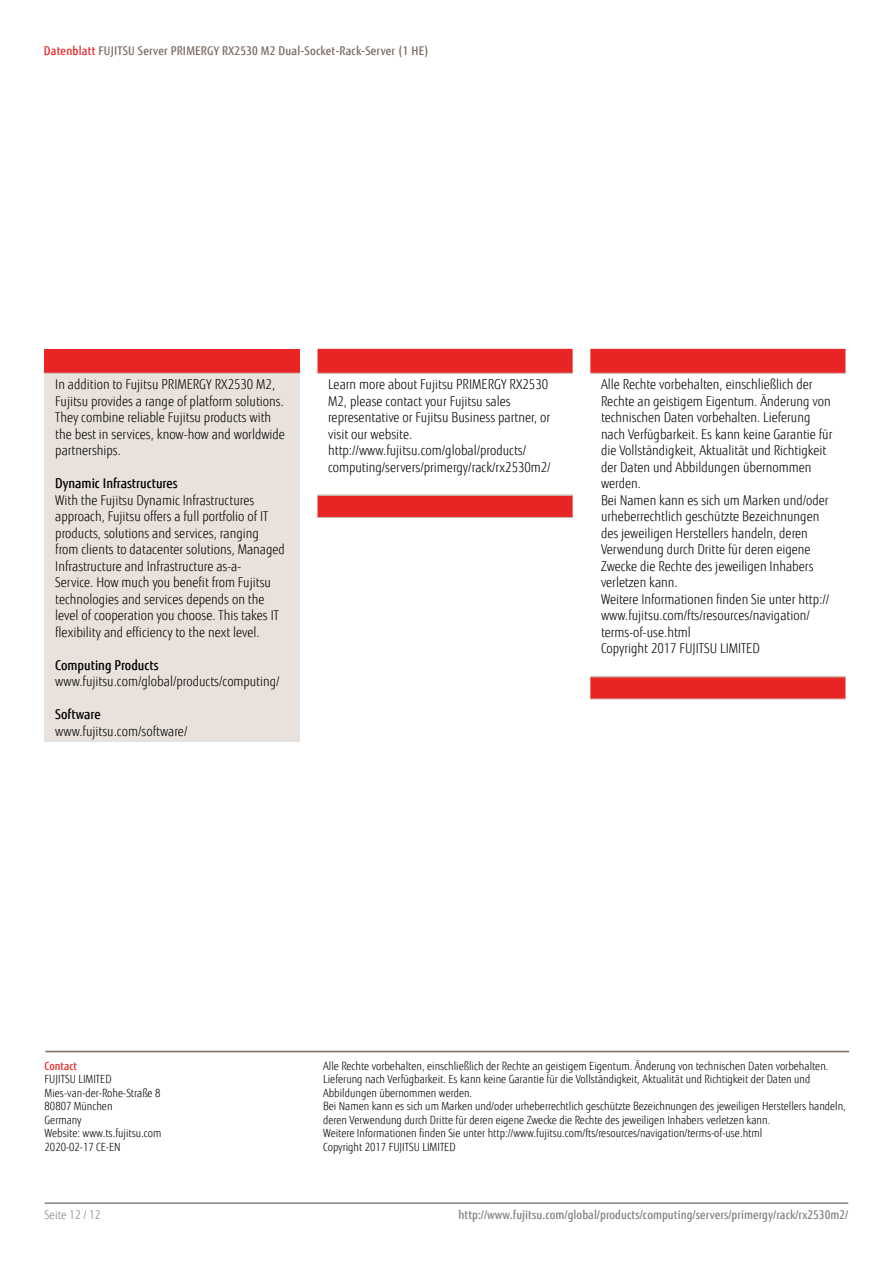
<style>
.page{position:relative;width:893px;height:1263px;background:#fff}
.page>*{position:absolute;margin:0;border:0;box-sizing:border-box;transform-origin:0 0}
.t1{font:300 13.5px/16.5px "Fujitsu Sans";color:#000;scale:.9 1}
.t2{font:500 13.5px "Fujitsu Sans";color:#000;scale:.9 1}
.t3{font:500 12px "Fujitsu Sans";letter-spacing:.005em;color:#818280;scale:.9 1}
.t4{font:500 12px "Fujitsu Sans";letter-spacing:.02em;color:#79695e;scale:.9 1}
.t5{font:300 12px "Fujitsu Sans";letter-spacing:.005em;color:#818280;scale:.9 1}
.t6{font:300 11.25px/13.5px "Fujitsu Sans";color:#000;scale:.9 1}
.t7{font:500 11.25px "Fujitsu Sans";color:#e92425;scale:.9 1}
.s1{color:#e92425}
</style>
<div class="page">
<hr style="left:45px;top:1202px;width:803px;height:2px;background:#818280">
<div style="left:45px;top:349px;width:255px;height:24px;background:#e92425"></div>
<div style="left:45px;top:373px;width:255px;height:369px;background:#e9e1db"></div>
<hr style="left:45px;top:373px;width:255px;height:1px;background:#c9bbb0">
<svg style="left:317px;top:349px;width:256px;height:168px"></svg>
<hr style="left:317px;top:373px;width:256px;height:1px;background:#c9bbb0">
<hr style="left:317px;top:494px;width:256px;height:2px;background:#c9bbb0">
<hr style="left:317px;top:517px;width:256px;height:1px;background:#c9bbb0">
<svg style="left:590px;top:349px;width:255px;height:350px"></svg>
<hr style="left:590px;top:373px;width:255px;height:1px;background:#c9bbb0">
<hr style="left:590px;top:676px;width:255px;height:1px;background:#c9bbb0">
<hr style="left:590px;top:699px;width:255px;height:1px;background:#c9bbb0">
<hr style="left:45px;top:1051px;width:804px;height:1px;background:#806b5b">
<p class="t4" style="left:44px;top:43px;width:429px"><span class="s1">Datenblatt</span> FUJITSU Server PRIMERGY RX2530 M2 Dual-Socket-Rack-Server (1 HE)</p>
<p class="t1" style="left:55px;top:376px;width:257px">In addition to Fujitsu PRIMERGY RX2530 M2, Fujitsu provides a range of platform solutions.<br>They combine reliable Fujitsu products with the best in services, know-how and worldwide partnerships.</p>
<p class="t2" style="left:55px;top:475px;width:137px">Dynamic Infrastructures</p>
<p class="t1" style="left:55px;top:492px;width:257px">With the Fujitsu Dynamic Infrastructures approach, Fujitsu offers a full portfolio of IT products, solutions and services, ranging from clients to datacenter solutions, Managed Infrastructure and Infrastructure as-a-<br>Service. How much you benefit from Fujitsu technologies and services depends on the level of cooperation you choose. This takes IT flexibility and efficiency to the next level.</p>
<p class="t2" style="left:55px;top:656px;width:116px">Computing Products</p>
<p class="t1" style="left:55px;top:673px;width:251px">www.fujitsu.com/global/products/computing/</p>
<p class="t2" style="left:55px;top:706px;width:52px">Software</p>
<p class="t1" style="left:55px;top:723px;width:148px">www.fujitsu.com/software/</p>
<p class="t1" style="left:328px;top:376px;width:249px">Learn more about Fujitsu PRIMERGY RX2530<br>M2, please contact your Fujitsu sales representative or Fujitsu Business partner, or visit our website. http://www.fujitsu.com/global/products/ computing/servers/primergy/rack/rx2530m2/</p>
<p class="t1" style="left:601px;top:376px;width:259px">Alle Rechte vorbehalten, einschließlich der Rechte an geistigem Eigentum. Änderung von technischen Daten vorbehalten. Lieferung nach Verfügbarkeit. Es kann keine Garantie für die Vollständigkeit, Aktualität und Richtigkeit der Daten und Abbildungen übernommen werden.<br>Bei Namen kann es sich um Marken und/oder urheberrechtlich geschützte Bezeichnungen des jeweiligen Herstellers handeln, deren Verwendung durch Dritte für deren eigene Zwecke die Rechte des jeweiligen Inhabers verletzen kann.<br>Weitere Informationen finden Sie unter http:// www.fujitsu.com/fts/resources/navigation/ terms-of-use.html<br>Copyright 2017 FUJITSU LIMITED</p>
<p class="t7" style="left:45px;top:1059px;width:38px">Contact</p>
<p class="t6" style="left:45px;top:1072px;width:131px">FUJITSU LIMITED<br>Mies-van-der-Rohe-Straße 8<br>80807 München<br>Germany<br>Website: www.ts.fujitsu.com<br>2020-02-17 CE-EN</p>
<p class="t6" style="left:323px;top:1059px;width:582px">Alle Rechte vorbehalten, einschließlich der Rechte an geistigem Eigentum. Änderung von technischen Daten vorbehalten.<br>Lieferung nach Verfügbarkeit. Es kann keine Garantie für die Vollständigkeit, Aktualität und Richtigkeit der Daten und Abbildungen übernommen werden.<br>Bei Namen kann es sich um Marken und/oder urheberrechtlich geschützte Bezeichnungen des jeweiligen Herstellers handeln, deren Verwendung durch Dritte für deren eigene Zwecke die Rechte des jeweiligen Inhabers verletzen kann.<br>Weitere Informationen finden Sie unter http://www.fujitsu.com/fts/resources/navigation/terms-of-use.html<br>Copyright 2017 FUJITSU LIMITED</p>
<p class="t5" style="left:45px;top:1208px;width:64px">Seite 12 / 12</p>
<p class="t3" style="left:458px;top:1208px;width:435px">http://www.fujitsu.com/global/products/computing/servers/primergy/rack/rx2530m2/</p>
</div>
